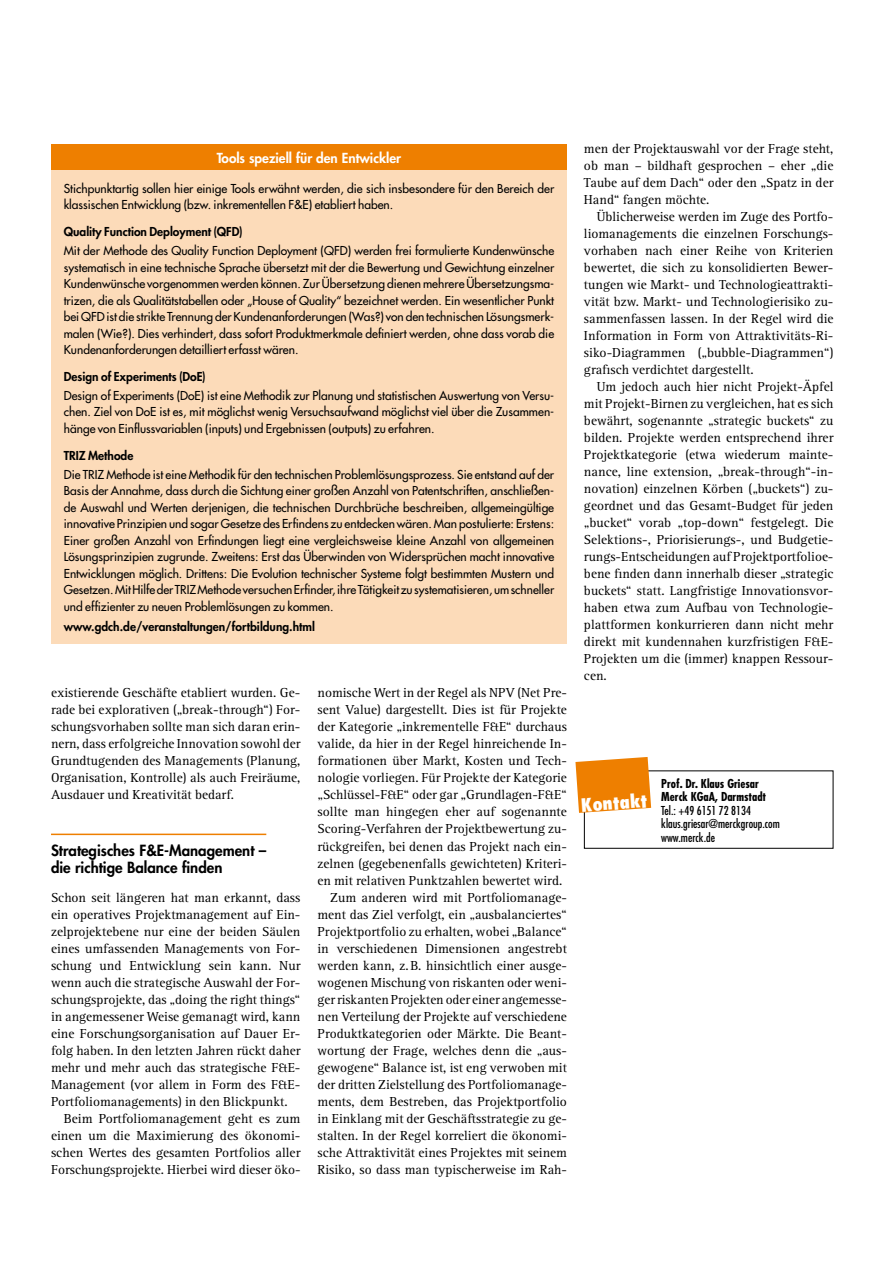
<style>
.page{position:relative;width:893px;height:1263px;background:#fff}
.page>*{position:absolute;margin:0;border:0;box-sizing:border-box;transform-origin:0 0}
.t1{font:800 condensed 18px "Futura Std";color:#fff}
.t2{font:800 15px/16.5px "Futura Std";color:#000}
.t3{font:13.5px/17px "Rotis Serif Std";color:#000;text-align:justify}
.t4{font:800 13.5px "Futura Std";color:#fff}
.t5{font:500 12px/16.5px "Futura Std";color:#000;text-align:justify}
.t6{font:800 12px "Futura Std";color:#000}
.t7{font:condensed 12px/13.5px "Futura Std";color:#000}
.t8{font:700 condensed 12px/13.5px "Futura Std";color:#000}
</style>
<div class="page">
<hr style="left:51px;top:834px;width:215px;height:1px;background:#ee7f00">
<div style="left:584px;top:770px;width:249px;height:79px;border:1px solid #000"></div>
<svg style="left:575px;top:757px;width:76px;height:56px;background:#f08f21"></svg>
<div style="left:51px;top:170px;width:516px;height:474px;background:#fcdbb9"></div>
<div style="left:51px;top:145px;width:516px;height:25px;background:#ee7f00"></div>
<p class="t4" style="left:217px;top:149px;width:186px">Tools speziell für den Entwickler</p>
<p class="t5" style="left:64px;top:180px;width:492px">Stichpunktartig sollen hier einige Tools erwähnt werden, die sich insbesondere für den Bereich der klassischen Entwicklung (bzw. inkrementellen F&amp;E) etabliert haben.</p>
<p class="t6" style="left:64px;top:224px;width:181px">Quality Function Deployment (QFD)</p>
<p class="t5" style="left:64px;top:242px;width:492px">Mit der Methode des Quality Function Deployment (QFD) werden frei formulierte Kundenwünsche systematisch in eine technische Sprache übersetzt mit der die Bewertung und Gewichtung einzelner Kundenwünsche vorgenommen werden können. Zur Übersetzung dienen mehrere Übersetzungsma&shy;trizen, die als Qualitätstabellen oder „House of Quality“ bezeichnet werden. Ein wesentlicher Punkt bei QFD ist die strikte Trennung der Kundenanforderungen (Was?) von den technischen Lösungsmerk&shy;malen (Wie?). Dies verhindert, dass sofort Produktmerkmale definiert werden, ohne dass vorab die Kundenanforderungen detailliert erfasst wären.</p>
<p class="t6" style="left:64px;top:369px;width:144px">Design of Experiments (DoE)</p>
<p class="t5" style="left:64px;top:387px;width:492px">Design of Experiments (DoE) ist eine Methodik zur Planung und statistischen Auswertung von Versu&shy;chen. Ziel von DoE ist es, mit möglichst wenig Versuchsaufwand möglichst viel über die Zusammen&shy;hänge von Einflussvariablen (inputs) und Ergebnissen (outputs) zu erfahren.</p>
<p class="t6" style="left:64px;top:448px;width:71px">TRIZ Methode</p>
<p class="t5" style="left:64px;top:466px;width:492px">Die TRIZ Methode ist eine Methodik für den technischen Problemlösungsprozess. Sie entstand auf der Basis der Annahme, dass durch die Sichtung einer großen Anzahl von Patentschriften, anschließen&shy;de Auswahl und Werten derjenigen, die technischen Durchbrüche beschreiben, allgemeingültige innovative Prinzipien und sogar Gesetze des Erfindens zu entdecken wären. Man postulierte: Erstens:<br>Einer großen Anzahl von Erfindungen liegt eine vergleichsweise kleine Anzahl von allgemeinen Lösungsprinzipien zugrunde. Zweitens: Erst das Überwinden von Widersprüchen macht innovative Entwicklungen möglich. Drittens: Die Evolution technischer Systeme folgt bestimmten Mustern und Gesetzen. Mit Hilfe der TRIZ Methode versuchen Erfinder, ihre Tätigkeit zu systematisieren, um schneller und effizienter zu neuen Problemlösungen zu kommen.</p>
<p class="t6" style="left:64px;top:619px;width:253px">www.gdch.de/veranstaltungen/fortbildung.html</p>
<p class="t3" style="left:51px;top:685px;width:251px">existierende Geschäfte etabliert wurden. Ge&shy;rade bei explorativen („break-through“) For&shy;schungsvorhaben sollte man sich daran erin&shy;nern, dass erfolgreiche Innovation sowohl der Grundtugenden des Managements (Planung, Organisation, Kontrolle) als auch Freiräume, Ausdauer und Kreativität bedarf.</p>
<p class="t2" style="left:51px;top:842px;width:217px">Strategisches F&amp;E-Management – die richtige Balance finden</p>
<p class="t3" style="left:51px;top:889px;width:251px">Schon seit längeren hat man erkannt, dass</p>
<p class="t3" style="left:51px;top:906px;width:251px">ein operatives Projektmanagement auf Ein-</p>
<p class="t3" style="left:51px;top:923px;width:251px">zelprojektebene nur eine der beiden Säulen</p>
<p class="t3" style="left:51px;top:940px;width:251px">eines umfassenden Managements von For-</p>
<p class="t3" style="left:51px;top:957px;width:251px">schung und Entwicklung sein kann. Nur</p>
<p class="t3" style="left:51px;top:974px;width:251px">wenn auch die strategische Auswahl der For-</p>
<p class="t3" style="left:51px;top:991px;width:251px">schungsprojekte, das „doing the right things“</p>
<p class="t3" style="left:51px;top:1008px;width:251px">in angemessener Weise gemanagt wird, kann</p>
<p class="t3" style="left:51px;top:1025px;width:251px">eine Forschungsorganisation auf Dauer Er-</p>
<p class="t3" style="left:51px;top:1042px;width:251px">folg haben. In den letzten Jahren rückt daher</p>
<p class="t3" style="left:51px;top:1059px;width:249px">mehr und mehr auch das strategische F&amp;E-</p>
<p class="t3" style="left:51px;top:1076px;width:249px">Management (vor allem in Form des F&amp;E-</p>
<p class="t3" style="left:51px;top:1093px;width:238px">Portfoliomanagements) in den Blickpunkt.</p>
<p class="t3" style="left:64px;top:1110px;width:238px">Beim Portfoliomanagement geht es zum</p>
<p class="t3" style="left:51px;top:1127px;width:251px">einen um die Maximierung des ökonomi-</p>
<p class="t3" style="left:51px;top:1144px;width:251px">schen Wertes des gesamten Portfolios aller</p>
<p class="t3" style="left:51px;top:1161px;width:251px">Forschungsprojekte. Hierbei wird dieser öko-</p>
<p class="t3" style="left:317px;top:685px;width:251px">nomische Wert in der Regel als NPV (Net Pre-</p>
<p class="t3" style="left:317px;top:702px;width:251px">sent Value) dargestellt. Dies ist für Projekte</p>
<p class="t3" style="left:317px;top:719px;width:251px">der Kategorie „inkrementelle F&amp;E“ durchaus</p>
<p class="t3" style="left:317px;top:736px;width:251px">valide, da hier in der Regel hinreichende In-</p>
<p class="t3" style="left:317px;top:753px;width:251px">formationen über Markt, Kosten und Tech-</p>
<p class="t3" style="left:317px;top:770px;width:251px">nologie vorliegen. Für Projekte der Kategorie</p>
<p class="t3" style="left:317px;top:787px;width:251px">„Schlüssel-F&amp;E“ oder gar „Grundlagen-F&amp;E“</p>
<p class="t3" style="left:317px;top:804px;width:251px">sollte man hingegen eher auf sogenannte</p>
<p class="t3" style="left:317px;top:821px;width:251px">Scoring-Verfahren der Projektbewertung zu-</p>
<p class="t3" style="left:317px;top:838px;width:251px">rückgreifen, bei denen das Projekt nach ein-</p>
<p class="t3" style="left:317px;top:855px;width:251px">zelnen (gegebenenfalls gewichteten) Kriteri-</p>
<p class="t3" style="left:317px;top:872px;width:246px">en mit relativen Punktzahlen bewertet wird.</p>
<p class="t3" style="left:330px;top:889px;width:238px">Zum anderen wird mit Portfoliomanage-</p>
<p class="t3" style="left:317px;top:906px;width:251px">ment das Ziel verfolgt, ein „ausbalanciertes“</p>
<p class="t3" style="left:317px;top:923px;width:251px">Projektportfolio zu erhalten, wobei „Balance“</p>
<p class="t3" style="left:317px;top:940px;width:251px">in verschiedenen Dimensionen angestrebt</p>
<p class="t3" style="left:317px;top:957px;width:251px">werden kann, z.B. hinsichtlich einer ausge-</p>
<p class="t3" style="left:317px;top:974px;width:251px">wogenen Mischung von riskanten oder weni-</p>
<p class="t3" style="left:317px;top:991px;width:251px">ger riskanten Projekten oder einer angemesse-</p>
<p class="t3" style="left:317px;top:1008px;width:251px">nen Verteilung der Projekte auf verschiedene</p>
<p class="t3" style="left:317px;top:1025px;width:251px">Produktkategorien oder Märkte. Die Beant-</p>
<p class="t3" style="left:317px;top:1042px;width:251px">wortung der Frage, welches denn die „aus-</p>
<p class="t3" style="left:317px;top:1059px;width:251px">gewogene“ Balance ist, ist eng verwoben mit</p>
<p class="t3" style="left:317px;top:1076px;width:251px">der dritten Zielstellung des Portfoliomanage-</p>
<p class="t3" style="left:317px;top:1093px;width:251px">ments, dem Bestreben, das Projektportfolio</p>
<p class="t3" style="left:317px;top:1110px;width:251px">in Einklang mit der Geschäftsstrategie zu ge-</p>
<p class="t3" style="left:317px;top:1127px;width:251px">stalten. In der Regel korreliert die ökonomi-</p>
<p class="t3" style="left:317px;top:1144px;width:251px">sche Attraktivität eines Projektes mit seinem</p>
<p class="t3" style="left:317px;top:1161px;width:251px">Risiko, so dass man typischerweise im Rah-</p>
<p class="t3" style="left:584px;top:141px;width:251px">men der Projektauswahl vor der Frage steht, ob man – bildhaft gesprochen – eher „die Taube auf dem Dach“ oder den „Spatz in der Hand“ fangen möchte.</p>
<p class="t3" style="left:584px;top:209px;width:251px;text-indent:13px">Üblicherweise werden im Zuge des Portfo&shy;liomanagements die einzelnen Forschungs&shy;vorhaben nach einer Reihe von Kriterien bewertet, die sich zu konsolidierten Bewer&shy;tungen wie Markt- und Technologieattrakti&shy;vität bzw. Markt- und Technologierisiko zu&shy;sammenfassen lassen. In der Regel wird die Information in Form von Attraktivitäts-Ri&shy;siko-Diagrammen („bubble-Diagrammen“) grafisch verdichtet dargestellt.</p>
<p class="t3" style="left:584px;top:379px;width:251px;text-indent:13px">Um jedoch auch hier nicht Projekt-Äpfel mit Projekt-Birnen zu vergleichen, hat es sich bewährt, sogenannte „strategic buckets“ zu bilden. Projekte werden entsprechend ihrer Projektkategorie (etwa wiederum mainte&shy;nance, line extension, „break-through“-in&shy;novation) einzelnen Körben („buckets“) zu&shy;geordnet und das Gesamt-Budget für jeden „bucket“ vorab „top-down“ festgelegt. Die Selektions-, Priorisierungs-, und Budgetie&shy;rungs-Entscheidungen auf Projektportfolioe&shy;bene finden dann innerhalb dieser „strategic buckets“ statt. Langfristige Innovationsvor&shy;haben etwa zum Aufbau von Technologie&shy;plattformen konkurrieren dann nicht mehr direkt mit kundennahen kurzfristigen F&amp;E-Projekten um die (immer) knappen Ressour&shy;cen.</p>
<h1 class="t1" style="left:580px;top:794px;width:68px;rotate:-4deg">Kontakt</h1>
<p class="t8" style="left:661px;top:776px;width:107px">Prof. Dr. Klaus Griesar<br>Merck KGaA, Darmstadt</p>
<p class="t7" style="left:661px;top:803px;width:120px">Tel.: +49 6151 72 8134 klaus.griesar@merckgroup.com www.merck.de</p>
</div>
